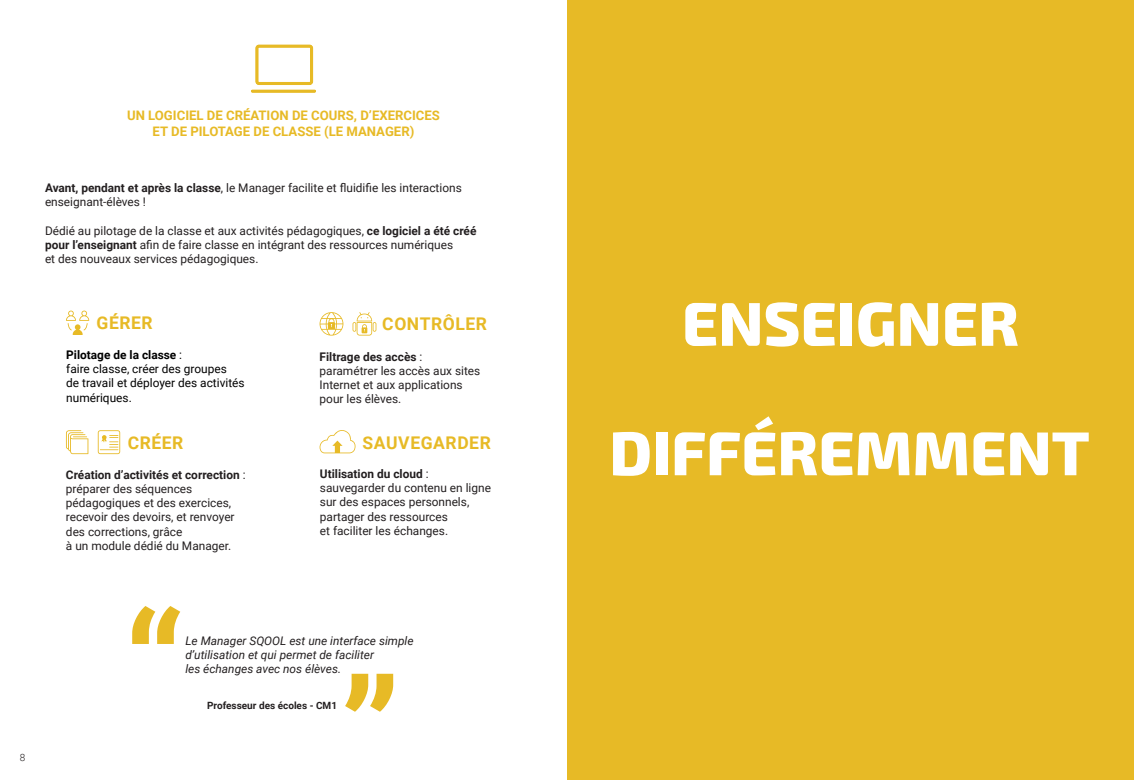
<style>
.page{position:relative;width:1134px;height:780px;background:#fff}
.page>*{position:absolute;margin:0;border:0;box-sizing:border-box;transform-origin:0 0}
.t1{font:700 149px "Roboto";color:#e7ba26}
.t2{font:800 61.88px/129.4px "Exo 2";color:#fff;text-align:center}
.t3{font:700 17.5px "Roboto";letter-spacing:.035em;color:#e7ba26}
.t4{font:700 13.12px/15.8px "Roboto";color:#e7ba26;text-align:center}
.t5{font:11.88px/14.2px "Roboto";color:#231f20}
.t6{font:italic 11.88px/14.2px "Roboto";color:#231f20}
.t7{font:11.88px/14.2px "Roboto";color:#000}
.t8{font:700 10px "Roboto";color:#231f20}
.t9{font:300 10px "Roboto";color:#231f20}
.s1{font-weight:700}
</style>
<div class="page">
<svg style="left:66px;top:310px;width:23px;height:25px"></svg>
<svg style="left:319px;top:430px;width:36px;height:23px"></svg>
<svg style="left:66px;top:430px;width:22px;height:24px"></svg>
<svg style="left:98px;top:430px;width:22px;height:24px"></svg>
<svg style="left:320px;top:312px;width:23px;height:23px"></svg>
<svg style="left:353px;top:312px;width:23px;height:23px"></svg>
<div style="left:567px;top:0;width:567px;height:780px;background:#e7ba26"></div>
<svg style="left:251px;top:45px;width:65px;height:47px"></svg>
<p class="t4" style="left:127px;top:107px;width:314px">UN LOGICIEL DE CRÉATION DE COURS, D’EXERCICES<br>ET DE PILOTAGE DE CLASSE (LE MANAGER)</p>
<p class="t5" style="left:45px;top:180px;width:418px"><span class="s1">Avant, pendant et après la classe</span>, le Manager facilite et fluidifie les interactions enseignant-élèves !</p>
<p class="t5" style="left:45px;top:223px;width:433px">Dédié au pilotage de la classe et aux activités pédagogiques, <span class="s1">ce logiciel a été créé pour l’enseignant</span> afin de faire classe en intégrant des ressources numériques<br>et des nouveaux services pédagogiques.</p>
<h3 class="t3" style="left:97px;top:311px;width:58px">GÉRER</h3>
<h3 class="t3" style="left:382px;top:311px;width:106px">CONTRÔLER</h3>
<p class="t7" style="left:66px;top:347px;width:180px"><span class="s1">Pilotage de la classe</span> :<br>faire classe, créer des groupes<br>de travail et déployer des activités numériques.</p>
<h3 class="t3" style="left:128px;top:430px;width:57px">CRÉER</h3>
<p class="t5" style="left:66px;top:467px;width:181px"><span class="s1">Création d’activités et correction</span> : préparer des séquences pédagogiques et des exercices, recevoir des devoirs, et renvoyer des corrections, grâce<br>à un module dédié du Manager.</p>
<p class="t5" style="left:320px;top:349px;width:162px"><span class="s1">Filtrage des accès</span> : paramétrer les accès aux sites<br>Internet et aux applications pour les élèves.</p>
<h3 class="t3" style="left:363px;top:430px;width:130px">SAUVEGARDER</h3>
<p class="t5" style="left:320px;top:466px;width:173px"><span class="s1">Utilisation du cloud</span> : sauvegarder du contenu en ligne sur des espaces personnels, partager des ressources<br>et faciliter les échanges.</p>
<p class="t9" style="left:20px;top:750px;width:7px">8</p>
<h1 class="t1" style="left:124px;top:562px;width:62px">“</h1>
<p class="t6" style="left:185px;top:633px;width:230px">Le Manager SQOOL est une interface simple d’utilisation et qui permet de faciliter<br>les échanges avec nos élèves.</p>
<p class="t8" style="left:207px;top:698px;width:131px">Professeur des écoles - CM1</p>
<h1 class="t1" style="left:401px;top:755px;width:62px;rotate:-180deg">“</h1>
<h2 class="t2" style="left:609px;top:261px;width:482px">ENSEIGNER<br>DIFFÉREMMENT</h2>
</div>
